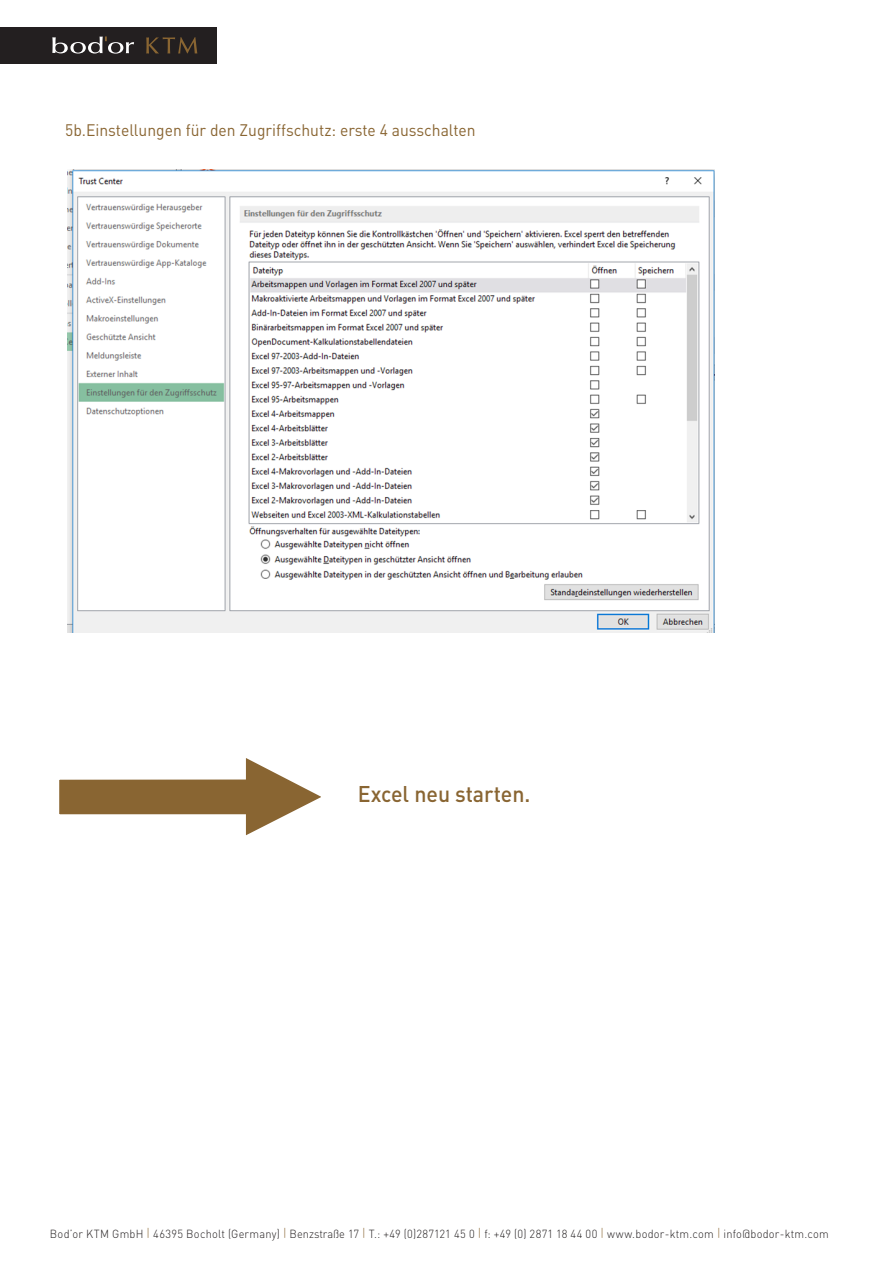
<style>
.page{position:relative;width:893px;height:1263px;background:#fff}
.page>*{position:absolute;margin:0;border:0;box-sizing:border-box;transform-origin:0 0}
._01_Inhalt_Fliesstex{font:500 22.5px "DIN Pro";color:#896532;scale:.95 1}
._01_Inhalt_Fliesstex-2{font:16.5px "DIN Pro";color:#896532;scale:.95 1}
.Kievit-Book_7_pt{font:300 11.7px "DIN Pro";letter-spacing:.02em;color:#231f20;scale:.95 1}
.s1{color:#896532}
</style>
<div class="page">
<img style="left:67px;top:169px;width:647px;height:463px">
<div style="left:0;top:27px;width:216px;height:37px;background:#231f20"></div>
<svg style="left:52px;top:36px;width:82px;height:18px"></svg>
<svg style="left:146px;top:37px;width:51px;height:17px"></svg>
<svg style="left:59px;top:758px;width:262px;height:78px"></svg>
<p class="_01_Inhalt_Fliesstex-2" style="left:65px;top:118px;width:434px">5b.Einstellungen für den Zugriffschutz: erste 4 ausschalten</p>
<p class="_01_Inhalt_Fliesstex" style="left:358px;top:778px;width:183px">Excel neu starten.</p>
<p class="Kievit-Book_7_pt" style="left:50px;top:1225px;width:821px">Bod’or KTM GmbH <span class="s1">|</span> 46395 Bocholt (Germany) <span class="s1">|</span> Benzstraße 17 <span class="s1">|</span> T.: +49 (0)287121 45 0 <span class="s1">|</span> f: +49 (0) 2871 18 44 00 <span class="s1">|</span> www.bodor-ktm.com <span class="s1">|</span> info@bodor-ktm.com</p>
</div>
